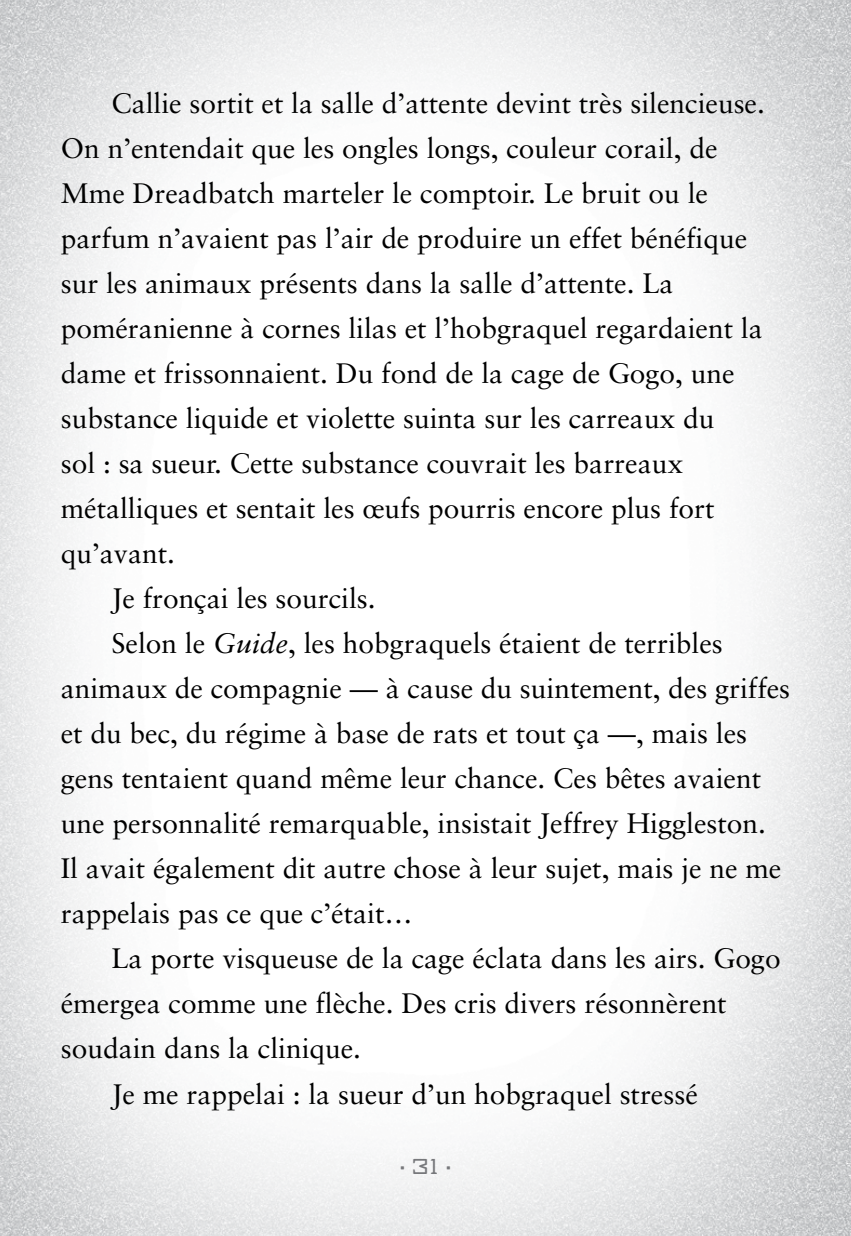
<style>
.page{position:relative;width:851px;height:1236px;background:#fff}
.page>*{position:absolute;margin:0;border:0;box-sizing:border-box;transform-origin:0 0}
.t1{font:28.12px "Sabon";color:#000}
.t2{font:27px "Pomodoro";color:#77787b}
.t3{font:11.25px "Pomodoro";color:#77787b}
.s1{font-style:italic}
.s2{font-size:11.25px}
</style>
<div class="page">
<img style="left:0;top:0;width:850px;height:1235px">
<p class="t1" style="left:111px;top:86px;width:655px">Callie sortit et la salle d’attente devint très silencieuse.</p>
<p class="t1" style="left:61px;top:131px;width:658px">On n’entendait que les ongles longs, couleur corail, de</p>
<p class="t1" style="left:61px;top:176px;width:648px">Mme Dreadbatch marteler le comptoir. Le bruit ou le</p>
<p class="t1" style="left:61px;top:221px;width:688px">parfum n’avaient pas l’air de produire un effet bénéfique</p>
<p class="t1" style="left:61px;top:266px;width:614px">sur les animaux présents dans la salle d’attente. La</p>
<p class="t1" style="left:61px;top:311px;width:703px">poméranienne à cornes lilas et l’hobgraquel regardaient la</p>
<p class="t1" style="left:61px;top:356px;width:675px">dame et frissonnaient. Du fond de la cage de Gogo, une</p>
<p class="t1" style="left:61px;top:401px;width:655px">substance liquide et violette suinta sur les carreaux du</p>
<p class="t1" style="left:61px;top:446px;width:623px">sol : sa sueur. Cette substance couvrait les barreaux</p>
<p class="t1" style="left:61px;top:491px;width:655px">métalliques et sentait les œufs pourris encore plus fort</p>
<p class="t1" style="left:61px;top:536px;width:116px">qu’avant.</p>
<p class="t1" style="left:111px;top:581px;width:266px">Je fronçai les sourcils.</p>
<p class="t1" style="left:111px;top:626px;width:613px">Selon le <span class="s1">Guide</span>, les hobgraquels étaient de terribles</p>
<p class="t1" style="left:61px;top:671px;width:730px">animaux de compagnie — à cause du suintement, des griffes</p>
<p class="t1" style="left:61px;top:716px;width:687px">et du bec, du régime à base de rats et tout ça —, mais les</p>
<p class="t1" style="left:61px;top:761px;width:701px">gens tentaient quand même leur chance. Ces bêtes avaient</p>
<p class="t1" style="left:61px;top:806px;width:706px">une personnalité remarquable, insistait Jeffrey Higgleston.</p>
<p class="t1" style="left:61px;top:851px;width:722px">Il avait également dit autre chose à leur sujet, mais je ne me</p>
<p class="t1" style="left:61px;top:896px;width:353px">rappelais pas ce que c’était…</p>
<p class="t1" style="left:111px;top:941px;width:670px">La porte visqueuse de la cage éclata dans les airs. Gogo</p>
<p class="t1" style="left:61px;top:986px;width:667px">émergea comme une flèche. Des cris divers résonnèrent</p>
<p class="t1" style="left:61px;top:1031px;width:302px">soudain dans la clinique.</p>
<p class="t1" style="left:111px;top:1076px;width:588px">Je me rappelai : la sueur d’un hobgraquel stressé</p>
<p class="t2" style="left:400px;top:1153px;width:39px"><span class="s2">•</span> 31</p>
<p class="t3" style="left:446px;top:1161px;width:6px">•</p>
</div>
